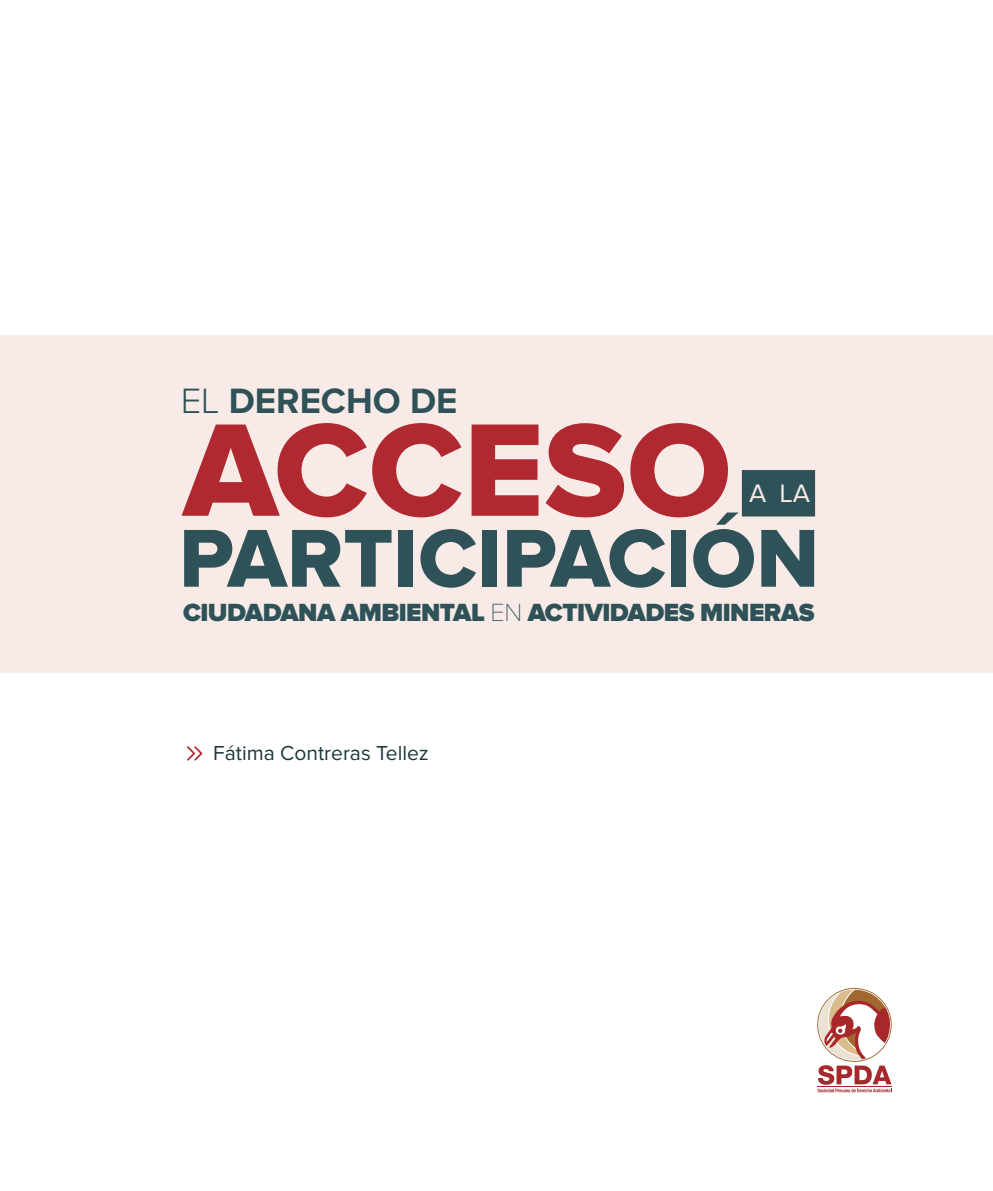
<style>
.page{position:relative;width:993px;height:1191px;background:#fff}
.page>*{position:absolute;margin:0;border:0;box-sizing:border-box;transform-origin:0 0}
.t1{font:136.67px "Proxima Nova A Extrabld";color:#b12930}
.t2{font:85.05px "Proxima Nova A Extrabld";color:#2e5257}
.t3{font:700 36.4px "Proxima Nova A";color:#2e5257}
.t4{font:26.25px "Proxima Nova A";color:#f7eae7}
.t5{font:900 25.72px "Proxima Nova A";letter-spacing:-.02em;color:#2e5257}
.t6{font:21px "Proxima Nova";color:#1d383b}
.s1{font-weight:300}
.s2{font-weight:100}
</style>
<div class="page">
<div style="left:0;top:335px;width:992px;height:338px;background:#f7eae7"></div>
<svg style="left:817px;top:988px;width:74px;height:104px"></svg>
<hr style="left:817px;top:1086px;width:74px;height:1px;background:#a8272a">
<svg style="left:187px;top:746px;width:16px;height:15px"></svg>
<div style="left:741px;top:470px;width:73px;height:46px;background:#2e5257"></div>
<h3 class="t3" style="left:181px;top:380px;width:278px"><span class="s1">EL</span> DERECHO DE</h3>
<h1 class="t1" style="left:183px;top:391px;width:550px">ACCESO</h1>
<p class="t4" style="left:748px;top:479px;width:62px">A LA</p>
<h2 class="t2" style="left:179px;top:509px;width:641px">PARTICIPACIÓN</h2>
<p class="t5" style="left:183px;top:597px;width:632px">CIUDADANA AMBIENTAL <span class="s2">EN</span> ACTIVIDADES MINERAS</p>
<p class="t6" style="left:213px;top:744px;width:217px">Fátima Contreras Tellez</p>
</div>
